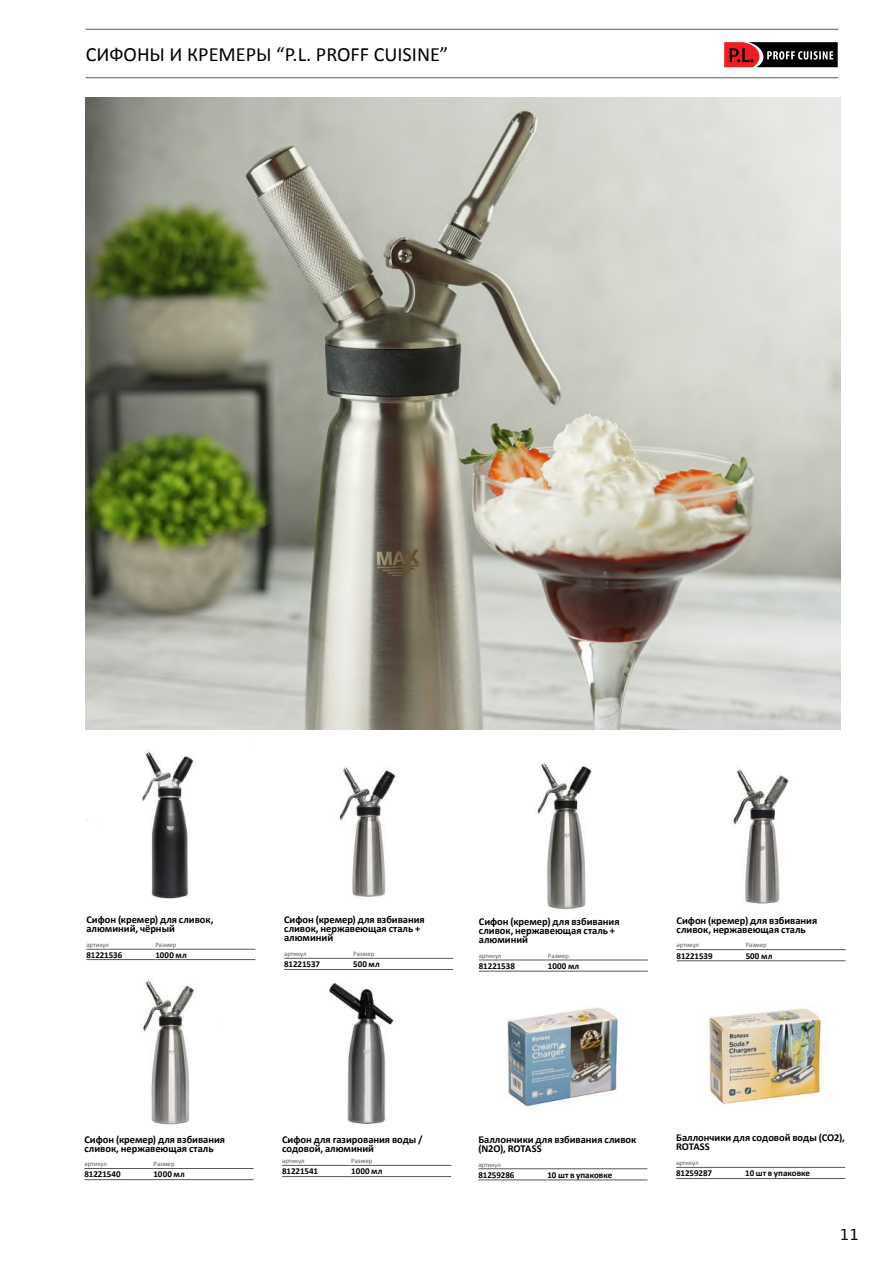
<style>
.page{position:relative;width:893px;height:1263px;background:#fff}
.page>*{position:absolute;margin:0;border:0;box-sizing:border-box;transform-origin:0 0}
.t1{font:20.25px "Calibri";color:#000}
.t2{font:15px "DejaVu Sans";color:#000}
.t3{font:700 10.5px/9px "Calibri";letter-spacing:-.005em;color:#000}
.t4{font:700 9px "Calibri";letter-spacing:-.005em;color:#000}
.t5{font:6.75px "Calibri";color:#58595b}
</style>
<div class="page">
<svg style="left:724px;top:42px;width:114px;height:25px;background:#5a282a"></svg>
<hr style="left:86px;top:29px;width:752px;height:1px;background:#58595b">
<hr style="left:86px;top:77px;width:752px;height:1px;background:#58595b">
<img style="left:733px;top:769px;width:56px;height:135px">
<img style="left:142px;top:749px;width:52px;height:150px">
<hr style="left:478px;top:1168px;width:69px;height:1px;background:#58595b">
<hr style="left:547px;top:1168px;width:100px;height:1px;background:#58595b">
<hr style="left:478px;top:1180px;width:69px;height:1px;background:#58595b">
<hr style="left:547px;top:1180px;width:100px;height:1px;background:#58595b">
<hr style="left:282px;top:1165px;width:69px;height:1px;background:#58595b">
<hr style="left:351px;top:1165px;width:100px;height:1px;background:#58595b">
<hr style="left:282px;top:1176px;width:69px;height:1px;background:#58595b">
<hr style="left:351px;top:1176px;width:100px;height:1px;background:#58595b">
<hr style="left:84px;top:1168px;width:69px;height:1px;background:#58595b">
<hr style="left:153px;top:1168px;width:100px;height:1px;background:#58595b">
<hr style="left:84px;top:1179px;width:69px;height:1px;background:#58595b">
<hr style="left:153px;top:1179px;width:100px;height:1px;background:#58595b">
<hr style="left:676px;top:1167px;width:69px;height:1px;background:#58595b">
<hr style="left:745px;top:1167px;width:100px;height:1px;background:#58595b">
<hr style="left:676px;top:1178px;width:69px;height:1px;background:#58595b">
<hr style="left:745px;top:1178px;width:100px;height:1px;background:#58595b">
<hr style="left:479px;top:960px;width:69px;height:1px;background:#58595b">
<hr style="left:548px;top:960px;width:100px;height:1px;background:#58595b">
<hr style="left:479px;top:971px;width:69px;height:1px;background:#58595b">
<hr style="left:548px;top:971px;width:100px;height:1px;background:#58595b">
<hr style="left:284px;top:958px;width:69px;height:1px;background:#58595b">
<hr style="left:353px;top:958px;width:100px;height:1px;background:#58595b">
<hr style="left:284px;top:969px;width:69px;height:1px;background:#58595b">
<hr style="left:353px;top:969px;width:100px;height:1px;background:#58595b">
<hr style="left:86px;top:949px;width:69px;height:1px;background:#58595b">
<hr style="left:155px;top:949px;width:100px;height:1px;background:#58595b">
<hr style="left:86px;top:959px;width:69px;height:1px;background:#58595b">
<hr style="left:155px;top:959px;width:100px;height:1px;background:#58595b">
<hr style="left:677px;top:949px;width:69px;height:1px;background:#58595b">
<hr style="left:746px;top:949px;width:100px;height:1px;background:#58595b">
<hr style="left:677px;top:960px;width:69px;height:1px;background:#58595b">
<hr style="left:746px;top:960px;width:100px;height:1px;background:#58595b">
<img style="left:339px;top:767px;width:58px;height:131px">
<img style="left:537px;top:762px;width:55px;height:150px">
<img style="left:143px;top:980px;width:52px;height:146px">
<img style="left:329px;top:982px;width:65px;height:142px">
<img style="left:507px;top:1007px;width:111px;height:102px">
<img style="left:702px;top:1008px;width:125px;height:97px">
<img style="left:85px;top:98px;width:756px;height:631px">
<h1 class="t1" style="left:86px;top:42px;width:364px">СИФОНЫ И КРЕМЕРЫ “P.L. PROFF CUISINE”</h1>
<p class="t3" style="left:86px;top:915px;width:129px">Сифон (кремер) для сливок, алюминий, чёрный</p>
<p class="t5" style="left:86px;top:940px;width:24px">артикул</p>
<p class="t5" style="left:155px;top:940px;width:23px">Размер</p>
<p class="t4" style="left:86px;top:949px;width:37px">81221536</p>
<p class="t4" style="left:155px;top:949px;width:33px">1000 мл</p>
<p class="t3" style="left:284px;top:915px;width:142px">Сифон (кремер) для взбивания сливок, нержавеющая сталь + алюминий</p>
<p class="t5" style="left:284px;top:950px;width:24px">артикул</p>
<p class="t5" style="left:353px;top:950px;width:23px">Размер</p>
<p class="t4" style="left:284px;top:958px;width:37px">81221537</p>
<p class="t4" style="left:353px;top:958px;width:28px">500 мл</p>
<p class="t3" style="left:479px;top:917px;width:142px">Сифон (кремер) для взбивания сливок, нержавеющая сталь + алюминий</p>
<p class="t5" style="left:479px;top:951px;width:24px">артикул</p>
<p class="t5" style="left:548px;top:951px;width:23px">Размер</p>
<p class="t4" style="left:479px;top:960px;width:38px">81221538</p>
<p class="t4" style="left:548px;top:960px;width:33px">1000 мл</p>
<p class="t3" style="left:677px;top:916px;width:142px">Сифон (кремер) для взбивания сливок, нержавеющая сталь</p>
<p class="t5" style="left:677px;top:941px;width:24px">артикул</p>
<p class="t5" style="left:746px;top:941px;width:23px">Размер</p>
<p class="t4" style="left:677px;top:950px;width:37px">81221539</p>
<p class="t4" style="left:746px;top:950px;width:28px">500 мл</p>
<p class="t3" style="left:84px;top:1134px;width:142px">Сифон (кремер) для взбивания сливок, нержавеющая сталь</p>
<p class="t5" style="left:84px;top:1160px;width:24px">артикул</p>
<p class="t5" style="left:153px;top:1160px;width:23px">Размер</p>
<p class="t4" style="left:84px;top:1169px;width:38px">81221540</p>
<p class="t4" style="left:153px;top:1169px;width:33px">1000 мл</p>
<p class="t3" style="left:282px;top:1134px;width:142px">Сифон для газирования воды / содовой, алюминий</p>
<p class="t5" style="left:282px;top:1157px;width:24px">артикул</p>
<p class="t5" style="left:351px;top:1157px;width:23px">Размер</p>
<p class="t4" style="left:282px;top:1165px;width:37px">81221541</p>
<p class="t4" style="left:351px;top:1165px;width:33px">1000 мл</p>
<p class="t3" style="left:478px;top:1135px;width:159px">Баллончики для взбивания сливок (N2O), ROTASS</p>
<p class="t5" style="left:478px;top:1160px;width:24px">артикул</p>
<p class="t4" style="left:478px;top:1169px;width:38px">81259286</p>
<p class="t4" style="left:547px;top:1169px;width:66px">10 шт в упаковке</p>
<p class="t3" style="left:676px;top:1133px;width:170px">Баллончики для содовой воды (CO2),<br>ROTASS</p>
<p class="t5" style="left:676px;top:1159px;width:24px">артикул</p>
<p class="t4" style="left:676px;top:1167px;width:38px">81259287</p>
<p class="t4" style="left:745px;top:1167px;width:66px">10 шт в упаковке</p>
<h2 class="t2" style="left:840px;top:1223px;width:21px">11</h2>
</div>
